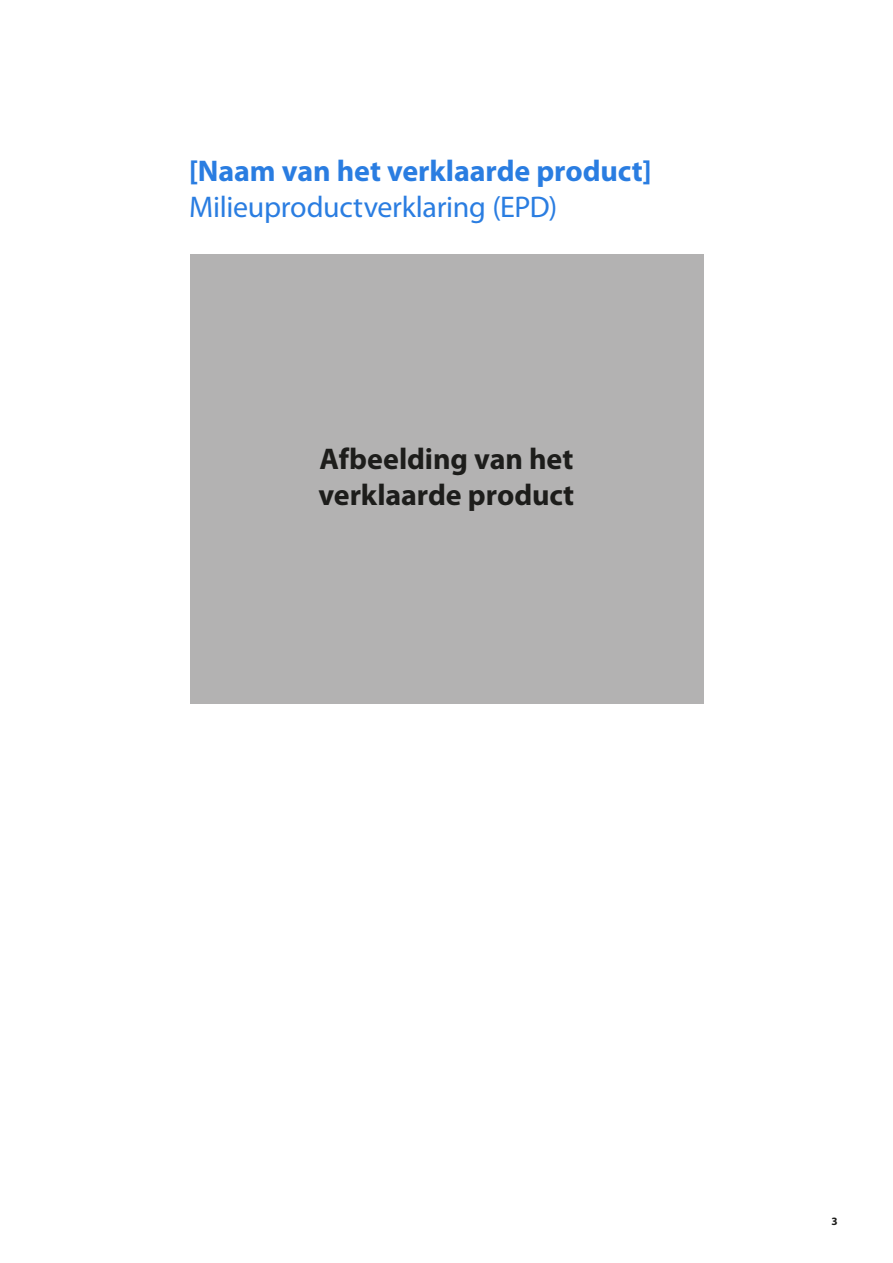
<style>
.page{position:relative;width:893px;height:1263px;background:#fff}
.page>*{position:absolute;margin:0;border:0;box-sizing:border-box;transform-origin:0 0}
.t1{font:700 30px/36px "Myriad Pro";letter-spacing:-.005em;color:#1d1d1b}
.t2{font:700 30px "Myriad Pro";letter-spacing:-.005em;color:#2a7de1}
.t3{font:30px "Myriad Pro";letter-spacing:-.01em;color:#2a7de1}
.t4{font:700 11.25px "Myriad Pro";color:#1d1d1b}
</style>
<div class="page">
<div style="left:190px;top:254px;width:513px;height:449px;background:#b3b2b2"></div>
<p class="t2" style="left:189px;top:154px;width:464px">[Naam van het verklaarde product]</p>
<p class="t3" style="left:189px;top:191px;width:369px">Milieuproductverklaring (EPD)</p>
<p class="t1" style="left:319px;top:442px;width:257px">Afbeelding van het verklaarde product</p>
<p class="t4" style="left:831px;top:1215px;width:8px">3</p>
</div>
